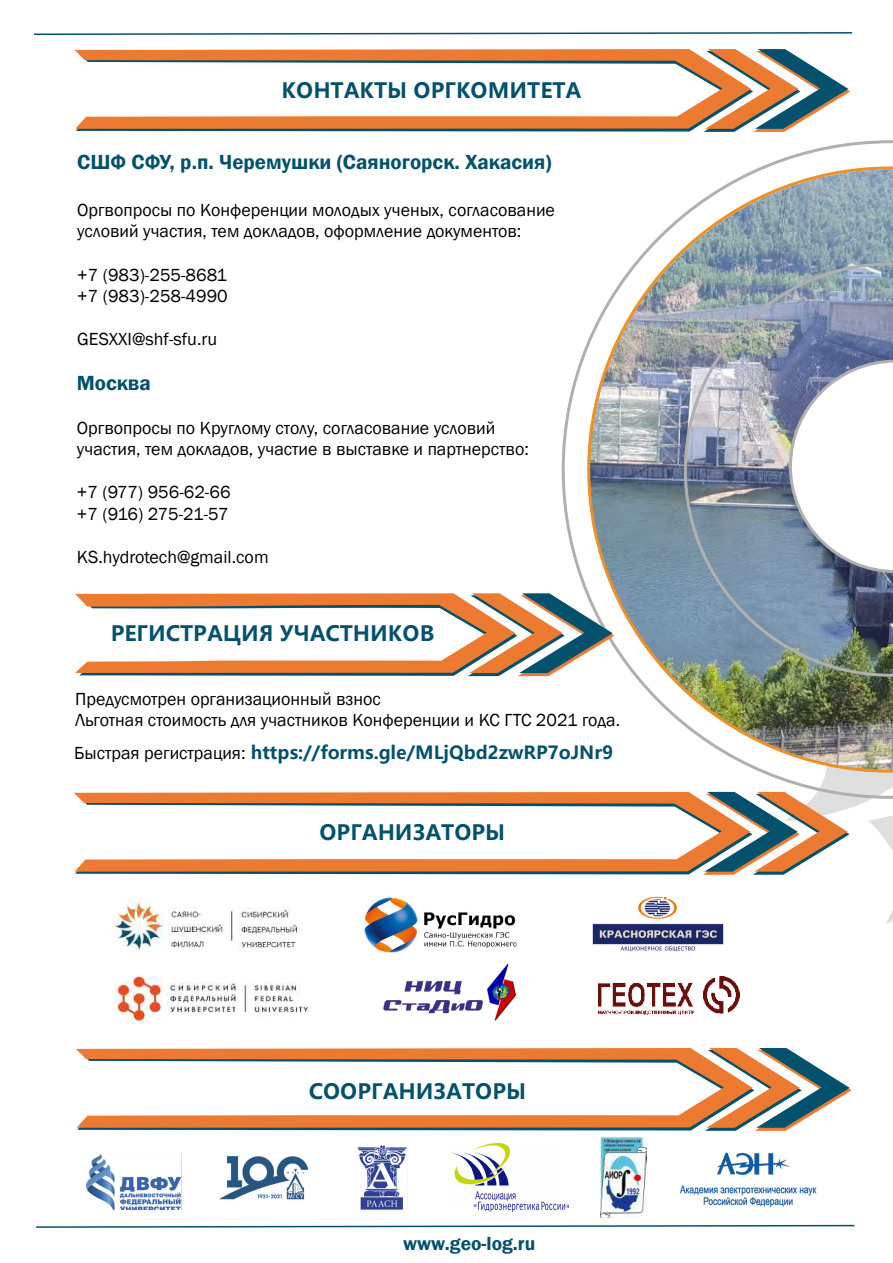
<style>
.page{position:relative;width:893px;height:1263px;background:#fff}
.page>*{position:absolute;margin:0;border:0;box-sizing:border-box;transform-origin:0 0}
.t1{font:700 21px "Microsoft Ya Hei";color:#04516d}
.t2{font:600 21px "Franklin Gothic";color:#04516d}
.t3{font:600 19.5px "Franklin Gothic";color:#04516d}
.t4{font:18px/21.6px "Franklin Gothic";color:#000}
.t5{font:700 18px "Microsoft Ya Hei";color:#04516d}
.t6{font:18px/21.6px "Franklin Gothic";letter-spacing:-.03em;color:#000}
.s1{font-family:"Franklin Gothic";font-weight:400;color:#000}
</style>
<div class="page">
<svg style="left:561px;top:140px;width:332px;height:652px"></svg>
<img style="left:587px;top:166px;width:306px;height:607px">
<img style="left:750px;top:360px;width:143px;height:347px">
<img style="left:115px;top:976px;width:196px;height:48px">
<svg style="left:36px;top:1224px;width:819px;height:4px"></svg>
<svg style="left:34px;top:32px;width:819px;height:3px"></svg>
<svg style="left:75px;top:872px;width:618px;height:2px"></svg>
<svg style="left:74px;top:792px;width:629px;height:80px"></svg>
<svg style="left:703px;top:723px;width:190px;height:201px"></svg>
<svg style="left:76px;top:129px;width:628px;height:3px;background:#478094"></svg>
<svg style="left:75px;top:49px;width:629px;height:80px"></svg>
<svg style="left:704px;top:49px;width:146px;height:83px"></svg>
<svg style="left:77px;top:1128px;width:618px;height:2px"></svg>
<svg style="left:76px;top:1048px;width:629px;height:80px"></svg>
<svg style="left:705px;top:1048px;width:147px;height:83px"></svg>
<img style="left:219px;top:1129px;width:96px;height:97px">
<img style="left:599px;top:976px;width:140px;height:38px">
<img style="left:383px;top:964px;width:134px;height:57px">
<img style="left:357px;top:1146px;width:50px;height:63px">
<img style="left:87px;top:1154px;width:95px;height:56px">
<img style="left:364px;top:897px;width:153px;height:56px">
<svg style="left:75px;top:593px;width:539px;height:83px"></svg>
<img style="left:115px;top:900px;width:187px;height:50px">
<img style="left:601px;top:1138px;width:45px;height:79px">
<img style="left:680px;top:1152px;width:137px;height:55px">
<img style="left:592px;top:893px;width:135px;height:59px">
<img style="left:450px;top:1144px;width:118px;height:67px">
<p class="t1" style="left:282px;top:76px;width:301px">КОНТАКТЫ ОРГКОМИТЕТА</p>
<p class="t2" style="left:77px;top:149px;width:476px">СШФ СФУ, р.п. Черемушки (Саяногорск. Хакасия)</p>
<p class="t4" style="left:77px;top:199px;width:479px">Оргвопросы по Конференции молодых ученых, согласование условий участия, тем докладов, оформление документов:</p>
<p class="t4" style="left:77px;top:264px;width:152px">+7 (983)-255-8681 +7 (983)-258-4990</p>
<p class="t4" style="left:77px;top:329px;width:142px">GESXXI@shf-sfu.ru</p>
<p class="t2" style="left:77px;top:370px;width:75px">Москва</p>
<p class="t4" style="left:77px;top:417px;width:453px">Оргвопросы по Круглому столу, согласование условий участия, тем докладов, участие в выставке и партнерство:</p>
<p class="t6" style="left:77px;top:482px;width:155px">+7 (977) 956-62-66 +7 (916) 275-21-57</p>
<p class="t4" style="left:77px;top:547px;width:193px">KS.hydrotech@gmail.com</p>
<p class="t1" style="left:111px;top:618px;width:325px">РЕГИСТРАЦИЯ УЧАСТНИКОВ</p>
<p class="t4" style="left:75px;top:688px;width:547px">Предусмотрен организационный взнос<br>Льготная стоимость для участников Конференции и КС ГТС 2021 года.</p>
<p class="t5" style="left:74px;top:740px;width:541px"><span class="s1">Быстрая регистрация:</span> https://forms.gle/MLjQbd2zwRP7oJNr9</p>
<p class="t1" style="left:319px;top:818px;width:187px">ОРГАНИЗАТОРЫ</p>
<p class="t1" style="left:309px;top:1076px;width:219px">СООРГАНИЗАТОРЫ</p>
<p class="t3" style="left:403px;top:1232px;width:134px">www.geo-log.ru</p>
</div>
